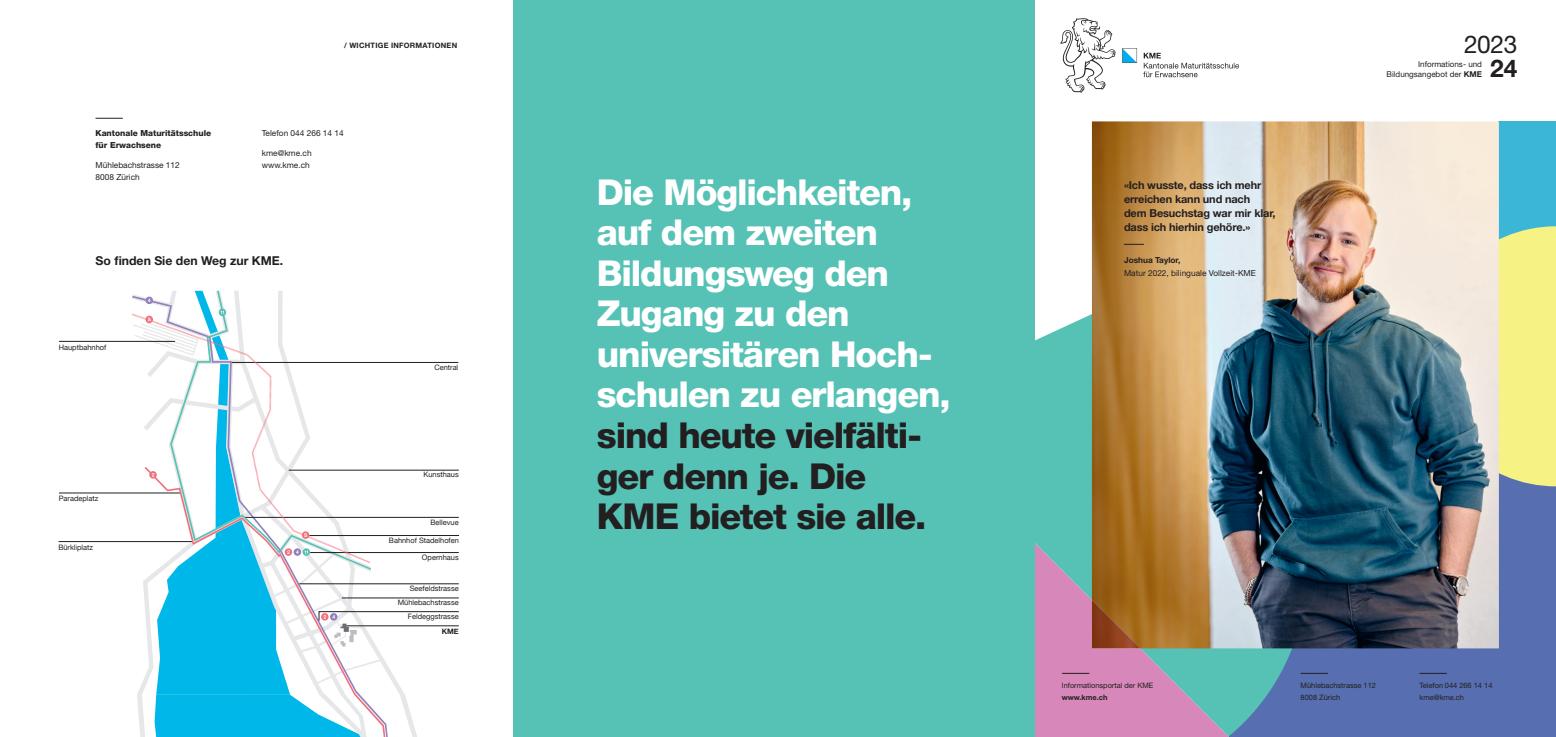
<style>
.page{position:relative;width:1556px;height:737px;background:#fff}
.page>*{position:absolute;margin:0;border:0;box-sizing:border-box;transform-origin:0 0}
.t1{font:800 35.7px/40.6px "Helvetica Neue LT Std";letter-spacing:-.03em;color:#fff}
.t2{font:800 35.7px/40.6px "Helvetica Neue LT Std";letter-spacing:-.03em;color:#231f20}
.t3{font:24.5px "Helvetica Neue LT Std";color:#231f20}
.t4{font:700 24.5px "Helvetica Neue LT Std";color:#231f20}
.t5{font:700 12.25px "Helvetica Neue LT Std";color:#231f20}
.t6{font:700 10.94px/14px "Helvetica Neue LT Std";letter-spacing:-.01em;color:#231f20}
.t7{font:8.31px/12.2px "Helvetica Neue LT Std";color:#231f20}
.t8{font:800 8.31px/12.2px "Helvetica Neue LT Std";color:#231f20}
.t9{font:700 8.31px "Helvetica Neue LT Std";color:#231f20}
.t10{font:8.05px/9.9px "Helvetica Neue LT Std";color:#231f20;text-align:right}
.t11{font:7.44px/14.3px "Helvetica Neue";color:#231f20;text-align:right}
.t12{font:7.44px/11.4px "Helvetica Neue LT Std";color:#231f20}
.t13{font:700 7.44px "Helvetica Neue LT Std";letter-spacing:.035em;color:#231f20}
.t14{font:700 7.44px "Helvetica Neue";color:#231f20}
.s1{font-weight:700}
</style>
<div class="page">
<hr style="left:59px;top:493px;width:121px;height:1px;background:#231f20">
<svg style="left:132px;top:295px;width:273px;height:395px"></svg>
<svg style="left:132px;top:296px;width:38px;height:394px"></svg>
<svg style="left:170px;top:291px;width:201px;height:279px"></svg>
<svg style="left:145px;top:564px;width:211px;height:126px;fill:#00b7e9"></svg>
<svg style="left:219px;top:308px;width:7px;height:8px"></svg>
<svg style="left:145px;top:297px;width:8px;height:7px"></svg>
<hr style="left:59px;top:541px;width:133px;height:1px;background:#231f20">
<hr style="left:232px;top:362px;width:226px;height:1px;background:#231f20">
<hr style="left:245px;top:517px;width:214px;height:1px;background:#231f20">
<hr style="left:310px;top:552px;width:149px;height:1px;background:#231f20">
<hr style="left:299px;top:583px;width:160px;height:1px;background:#231f20">
<hr style="left:342px;top:597px;width:117px;height:1px;background:#231f20">
<hr style="left:309px;top:535px;width:150px;height:1px;background:#231f20">
<hr style="left:288px;top:470px;width:171px;height:1px;background:#231f20">
<hr style="left:59px;top:341px;width:116px;height:1px;background:#231f20">
<svg style="left:130px;top:312px;width:242px;height:252px"></svg>
<svg style="left:131px;top:317px;width:68px;height:39px"></svg>
<div style="left:302px;top:531px;width:7px;height:8px;background:#f1707b;border-radius:50%"></div>
<svg style="left:304px;top:533px;width:3px;height:4px"></svg>
<svg style="left:302px;top:548px;width:8px;height:8px"></svg>
<svg style="left:293px;top:548px;width:8px;height:8px"></svg>
<svg style="left:296px;top:550px;width:12px;height:4px"></svg>
<div style="left:285px;top:548px;width:7px;height:8px;background:#f1707b;border-radius:50%"></div>
<svg style="left:287px;top:550px;width:3px;height:4px"></svg>
<svg style="left:318px;top:611px;width:141px;height:35px"></svg>
<svg style="left:137px;top:690px;width:280px;height:47px"></svg>
<svg style="left:95px;top:118px;width:28px;height:1px"></svg>
<svg style="left:1034px;top:125px;width:53px;height:229px"></svg>
<div style="left:1087px;top:314px;width:468px;height:423px;background:#576eb0"></div>
<div style="left:1498px;top:121px;width:57px;height:137px;background:#3cb6d6"></div>
<svg style="left:1498px;top:226px;width:57px;height:260px;background:#f0ee89"></svg>
<svg style="left:1034px;top:354px;width:272px;height:383px;background:#55afb3"></svg>
<svg style="left:1300px;top:673px;width:27px;height:1px"></svg>
<svg style="left:1419px;top:673px;width:27px;height:1px"></svg>
<svg style="left:1060px;top:18px;width:178px;height:75px"></svg>
<img style="left:1091px;top:121px;width:407px;height:527px">
<svg style="left:1123px;top:244px;width:20px;height:1px"></svg>
<div style="left:513px;top:0;width:521px;height:737px;background:#55c2b5"></div>
<svg style="left:1034px;top:535px;width:202px;height:202px;background:#b08d8a"></svg>
<p class="t8" style="left:95px;top:127px;width:117px">Kantonale Maturitätsschule für Erwachsene</p>
<p class="t7" style="left:95px;top:159px;width:86px">Mühlebachstrasse 112<br>8008 Zürich</p>
<p class="t13" style="left:344px;top:41px;width:114px">/ WICHTIGE INFORMATIONEN</p>
<p class="t7" style="left:262px;top:127px;width:83px">Telefon 044 266 14 14</p>
<p class="t7" style="left:262px;top:147px;width:51px">kme@kme.ch www.kme.ch</p>
<h3 class="t5" style="left:95px;top:253px;width:189px">So finden Sie den Weg zur KME.</h3>
<p class="t11" style="left:59px;top:340px;width:49px">Hauptbahnhof</p>
<p class="t11" style="left:59px;top:492px;width:41px">Paradeplatz</p>
<p class="t11" style="left:58px;top:540px;width:36px">Bürkliplatz</p>
<p class="t11" style="left:434px;top:360px;width:25px">Central</p>
<p class="t11" style="left:423px;top:468px;width:37px">Kunsthaus</p>
<p class="t11" style="left:430px;top:515px;width:30px">Bellevue</p>
<p class="t11" style="left:389px;top:533px;width:71px">Bahnhof Stadelhofen</p>
<p class="t11" style="left:422px;top:550px;width:38px">Opernhaus</p>
<p class="t11" style="left:398px;top:581px;width:62px">Seefeldstrasse<br>Mühlebachstrasse</p>
<p class="t11" style="left:408px;top:609px;width:52px">Feldeggstrasse</p>
<p class="t14" style="left:442px;top:625px;width:18px">KME</p>
<h1 class="t1" style="left:597px;top:171px;width:355px">Die Möglichkeiten, auf dem zweiten<br>Bildungsweg den<br>Zugang zu den universitären Hoch&shy;schulen zu erlangen,</h1>
<h1 class="t2" style="left:597px;top:415px;width:331px">sind heute vielfälti&shy;ger denn je. Die<br>KME bietet sie alle.</h1>
<h3 class="t6" style="left:1123px;top:177px;width:153px">«Ich wusste, dass ich mehr erreichen kann und nach dem Besuchstag war mir klar, dass ich hierhin gehöre.»</h3>
<p class="t9" style="left:1123px;top:255px;width:58px">Joshua Taylor,</p>
<p class="t7" style="left:1123px;top:266px;width:133px">Matur 2022, bilinguale Vollzeit-KME</p>
<h2 class="t3" style="left:1463px;top:30px;width:55px">2023</h2>
<p class="t10" style="left:1386px;top:59px;width:97px">Informations- und<br>Bildungsangebot der <span class="s1">KME</span></p>
<h2 class="t4" style="left:1489px;top:53px;width:29px">24</h2>
<p class="t12" style="left:1061px;top:680px;width:93px">Informationsportal der KME</p>
<p class="t13" style="left:1061px;top:692px;width:47px">www.kme.ch</p>
<p class="t12" style="left:1300px;top:680px;width:77px">Mühlebachstrasse 112<br>8008 Zürich</p>
<p class="t12" style="left:1419px;top:680px;width:74px">Telefon 044 266 14 14 kme@kme.ch</p>
</div>
